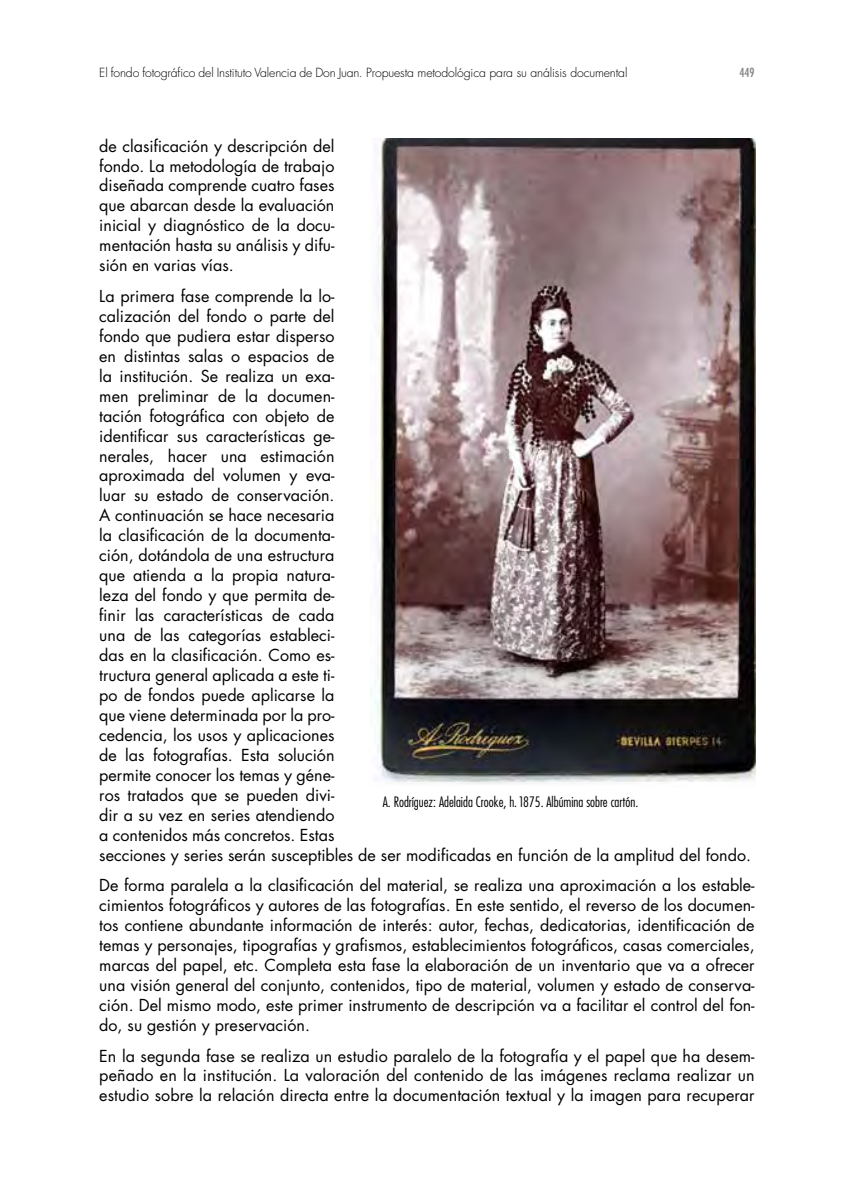
<style>
.page{position:relative;width:844px;height:1191px;background:#fff}
.page>*{position:absolute;margin:0;border:0;box-sizing:border-box;transform-origin:0 0}
.t1{font:16.1px/19.9px "Futura";color:#000;text-align:justify}
.t2{font:300 condensed 14px "Futura";color:#000}
.t3{font:300 12.25px "Futura";letter-spacing:-.01em;color:#000}
.t4{font:500 condensed 12.25px "Futura";color:#7e7f81}
</style>
<div class="page">
<img style="left:370px;top:139px;width:384px;height:645px">
<p class="t3" style="left:99px;top:64px;width:529px">El fondo fotográfico del Instituto Valencia de Don Juan. Propuesta metodológica para su análisis documental</p>
<p class="t4" style="left:739px;top:64px;width:17px">449</p>
<p class="t1" style="left:99px;top:135px;width:237px">de clasificación y descripción del fondo. La metodología de trabajo diseñada comprende cuatro fases que abarcan desde la evaluación inicial y diagnóstico de la docu&shy;mentación hasta su análisis y difu&shy;sión en varias vías.</p>
<p class="t1" style="left:99px;top:286px;width:653px;text-align:left">La primera fase comprende la lo-<br>calización del fondo o parte del<br>fondo que pudiera estar disperso<br>en distintas salas o espacios de<br>la institución. Se realiza un exa-<br>men preliminar de la documen-<br>tación fotográfica con objeto de<br>identificar sus características ge-<br>nerales, hacer una estimación<br>aproximada del volumen y eva-<br>luar su estado de conservación.<br>A continuación se hace necesaria<br>la clasificación de la documenta-<br>ción, dotándola de una estructura<br>que atienda a la propia natura-<br>leza del fondo y que permita de-<br>finir las características de cada<br>una de las categorías estableci-<br>das en la clasificación. Como es-<br>tructura general aplicada a este ti-<br>po de fondos puede aplicarse la<br>que viene determinada por la pro-<br>cedencia, los usos y aplicaciones<br>de las fotografías. Esta solución<br>permite conocer los temas y géne-<br>ros tratados que se pueden divi-<br>dir a su vez en series atendiendo<br>a contenidos más concretos. Estas<br>secciones y series serán susceptibles de ser modificadas en función de la amplitud del fondo.</p>
<p class="t1" style="left:99px;top:875px;width:656px">De forma paralela a la clasificación del material, se realiza una aproximación a los estable&shy;cimientos fotográficos y autores de las fotografías. En este sentido, el reverso de los documen&shy;tos contiene abundante información de interés: autor, fechas, dedicatorias, identificación de temas y personajes, tipografías y grafismos, establecimientos fotográficos, casas comerciales, marcas del papel, etc. Completa esta fase la elaboración de un inventario que va a ofrecer una visión general del conjunto, contenidos, tipo de material, volumen y estado de conserva&shy;ción. Del mismo modo, este primer instrumento de descripción va a facilitar el control del fon&shy;do, su gestión y preservación.</p>
<p class="t1" style="left:99px;top:1045px;width:656px">En la segunda fase se realiza un estudio paralelo de la fotografía y el papel que ha desem&shy;peñado en la institución. La valoración del contenido de las imágenes reclama realizar un estudio sobre la relación directa entre la documentación textual y la imagen para recuperar</p>
<p class="t2" style="left:382px;top:793px;width:257px">A. Rodríguez: Adelaida Crooke, h. 1875. Albúmina sobre cartón.</p>
</div>
